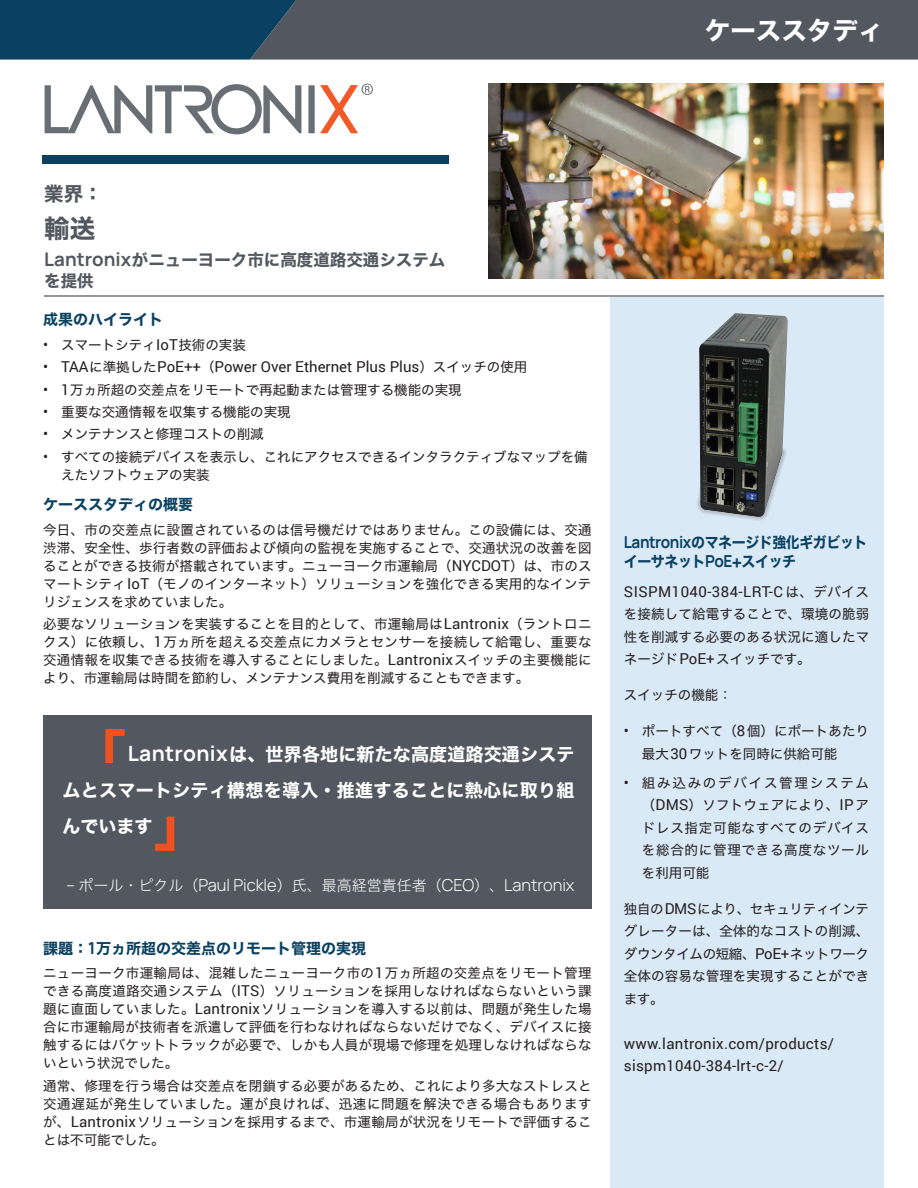
<style>
.page{position:relative;width:918px;height:1188px;background:#fff}
.page>*{position:absolute;margin:0;border:0;box-sizing:border-box;transform-origin:0 0}
.t1{font:64.5px "Hiragino Sans W6";color:#f05022}
.t2{font:25.5px "Hiragino Sans W7";color:#fff}
.t3{font:25.5px "Hiragino Sans W7";color:#535860}
.t4{font:19.5px "Hiragino Sans W7";color:#535860}
.t5{font:18px/36px "Hiragino Sans W7";letter-spacing:.015em;color:#fff;text-align:justify}
.t6{font:300 16.5px "Manrope";color:#fff}
.t7{font:16.5px/21px "Hiragino Sans W7";color:#535860}
.t8{font:15px/22.5px "Roboto";letter-spacing:.02em;color:#231f20}
.t9{font:15px "Roboto";color:#231f20}
.t10{font:15px "Hiragino Sans W7";color:#0a4162}
.t11{font:15px/19.5px "Hiragino Sans W7";letter-spacing:-.03em;color:#0a4162;scale:.93 1}
.t12{font:13.5px/18px "Hiragino Sans W4";color:#231f20;text-align:justify}
.s1{font-family:"Manrope";font-weight:700;font-size:18.75px}
.s2{font-family:"Roboto";font-size:15px}
.s3{font-family:"Hiragino Sans W4";font-size:13.5px}
.s4{font-family:"Manrope";font-weight:700;font-size:21px}
.s5{font-family:"Hiragino Sans W2";font-weight:400;font-size:15px}
.s6{font-family:"Manrope";font-weight:700;font-size:16.5px}
</style>
<div class="page">
<div style="left:610px;top:298px;width:273px;height:890px;background:#dae9f6"></div>
<div style="left:42px;top:155px;width:406px;height:8px;background:#0a4162"></div>
<svg style="left:45px;top:84px;width:256px;height:50px"></svg>
<svg style="left:308px;top:84px;width:65px;height:49px"></svg>
<svg style="left:0;top:0;width:918px;height:60px;background:#3e5261"></svg>
<hr style="left:44px;top:295px;width:839px;height:2px;background:#939598">
<div style="left:43px;top:716px;width:549px;height:193px;background:#535860"></div>
<img style="left:488px;top:84px;width:395px;height:195px">
<div style="left:696px;top:444px;width:91px;height:77px;background:#231f20;opacity:.45"></div>
<img style="left:699px;top:313px;width:89px;height:205px">
<p class="t2" style="left:705px;top:10px;width:180px">ケーススタディ</p>
<p class="t4" style="left:44px;top:178px;width:60px">業界：</p>
<p class="t3" style="left:44px;top:209px;width:52px">輸送</p>
<p class="t7" style="left:44px;top:250px;width:403px"><span class="s1">Lantronix</span>がニューヨーク市に高度道路交通システムを提供</p>
<p class="t10" style="left:43px;top:308px;width:122px">成果のハイライト</p>
<p class="t12" style="left:43px;top:335px;width:204px"><span class="s2">•</span> スマートシティ <span class="s2">IoT</span> 技術の実装</p>
<p class="t9" style="left:43px;top:356px;width:486px">• TAA <span class="s3">に準拠した</span> PoE++<span class="s3">（</span>Power Over Ethernet Plus Plus<span class="s3">）スイッチの使用</span></p>
<p class="t12" style="left:43px;top:380px;width:420px"><span class="s2">• 1</span> 万ヵ所超の交差点をリモートで再起動または管理する機能の実現</p>
<p class="t12" style="left:43px;top:402px;width:249px"><span class="s2">•</span> 重要な交通情報を収集する機能の実現</p>
<p class="t12" style="left:43px;top:424px;width:222px"><span class="s2">•</span> メンテナンスと修理コストの削減</p>
<p class="t12" style="left:61px;top:447px;width:528px;text-indent:-18px"><span class="s2">•</span> すべての接続デバイスを表示し、これにアクセスできるインタラクティブなマップを備えたソフトウェアの実装</p>
<p class="t10" style="left:43px;top:493px;width:152px">ケーススタディの概要</p>
<p class="t12" style="left:43px;top:520px;width:550px">今日、市の交差点に設置されているのは信号機だけではありません。この設備には、交通渋滞、安全性、歩行者数の評価および傾向の監視を実施することで、交通状況の改善を図ることができる技術が搭載されています。ニューヨーク市運輸局（<span class="s2">NYCDOT</span>）は、市のスマートシティ <span class="s2">IoT</span>（モノのインターネット）ソリューションを強化できる実用的なインテリジェンスを求めていました。</p>
<p class="t12" style="left:43px;top:614px;width:550px">必要なソリューションを実装することを目的として、市運輸局は <span class="s2">Lantronix</span>（ラントロニクス）に依頼し、<span class="s2">1</span> 万ヵ所を超える交差点にカメラとセンサーを接続して給電し、重要な交通情報を収集できる技術を導入することにしました。<span class="s2">Lantronix</span> スイッチの主要機能により、市運輸局は時間を節約し、メンテナンス費用を削減することもできます。</p>
<p class="t1" style="left:63px;top:701px;width:66px">「</p>
<p class="t5" style="left:63px;top:737px;width:513px;text-indent:65px"><span class="s4">Lantronix</span>は、世界各地に新たな高度道路交通システムとスマートシティ構想を導入・推進することに熱心に取り組んでいます</p>
<p class="t1" style="left:153px;top:763px;width:66px">」</p>
<p class="t6" style="left:66px;top:873px;width:510px">– <span class="s5">ポール・ピクル（</span>Paul Pickle<span class="s5">）氏、最高経営責任者（</span>CEO<span class="s5">）、</span>Lantronix</p>
<p class="t10" style="left:43px;top:937px;width:324px">課題：<span class="s6">1</span>万ヵ所超の交差点のリモート管理の実現</p>
<p class="t12" style="left:43px;top:963px;width:550px">ニューヨーク市運輸局は、混雑したニューヨーク市の <span class="s2">1</span> 万ヵ所超の交差点をリモート管理できる高度道路交通システム（<span class="s2">ITS</span>）ソリューションを採用しなければならないという課題に直面していました。<span class="s2">Lantronix</span> ソリューションを導入する以前は、問題が発生した場合に市運輸局が技術者を派遣して評価を行わなければならないだけでなく、デバイスに接触するにはバケットトラックが必要で、しかも人員が現場で修理を処理しなければならないという状況でした。</p>
<p class="t12" style="left:43px;top:1076px;width:550px">通常、修理を行う場合は交差点を閉鎖する必要があるため、これにより多大なストレスと交通遅延が発生していました。運が良ければ、迅速に問題を解決できる場合もありますが、<span class="s2">Lantronix</span> ソリューションを採用するまで、市運輸局が状況をリモートで評価することは不可能でした。</p>
<p class="t11" style="left:624px;top:533px;width:263px"><span class="s6">Lantronix</span>のマネージド強化ギガビットイーサネット<span class="s6">PoE</span>+スイッチ</p>
<p class="t8" style="left:624px;top:579px;width:247px">SISPM1040-384-LRT-C <span class="s3">は、デバイス</span></p>
<p class="t12" style="left:624px;top:602px;width:247px;line-height:22.5px">を接続して給電することで、環境の脆弱性を削減する必要のある状況に適したマネージド <span class="s2">PoE+</span> スイッチです。</p>
<p class="t12" style="left:624px;top:685px;width:109px">スイッチの機能：</p>
<p class="t12" style="left:642px;top:719px;width:229px;line-height:22.5px;text-indent:-18px"><span class="s2">•</span> ポートすべて（<span class="s2">8</span> 個）にポートあたり最大 <span class="s2">30</span> ワットを同時に供給可能</p>
<p class="t12" style="left:642px;top:771px;width:229px;line-height:22.5px;text-indent:-18px"><span class="s2">•</span> 組み込みのデバイス管理システム（<span class="s2">DMS</span>）ソフトウェアにより、<span class="s2">IP</span> アドレス指定可能なすべてのデバイスを総合的に管理できる高度なツールを利用可能</p>
<p class="t12" style="left:624px;top:897px;width:247px;line-height:22.5px">独自の <span class="s2">DMS</span> により、セキュリティインテグレーターは、全体的なコストの削減、ダウンタイムの短縮、<span class="s2">PoE+</span> ネットワーク全体の容易な管理を実現することができます。</p>
<p class="t8" style="left:624px;top:1032px;width:212px">www.lantronix.com/products/ sispm1040-384-lrt-c-2/</p>
</div>
